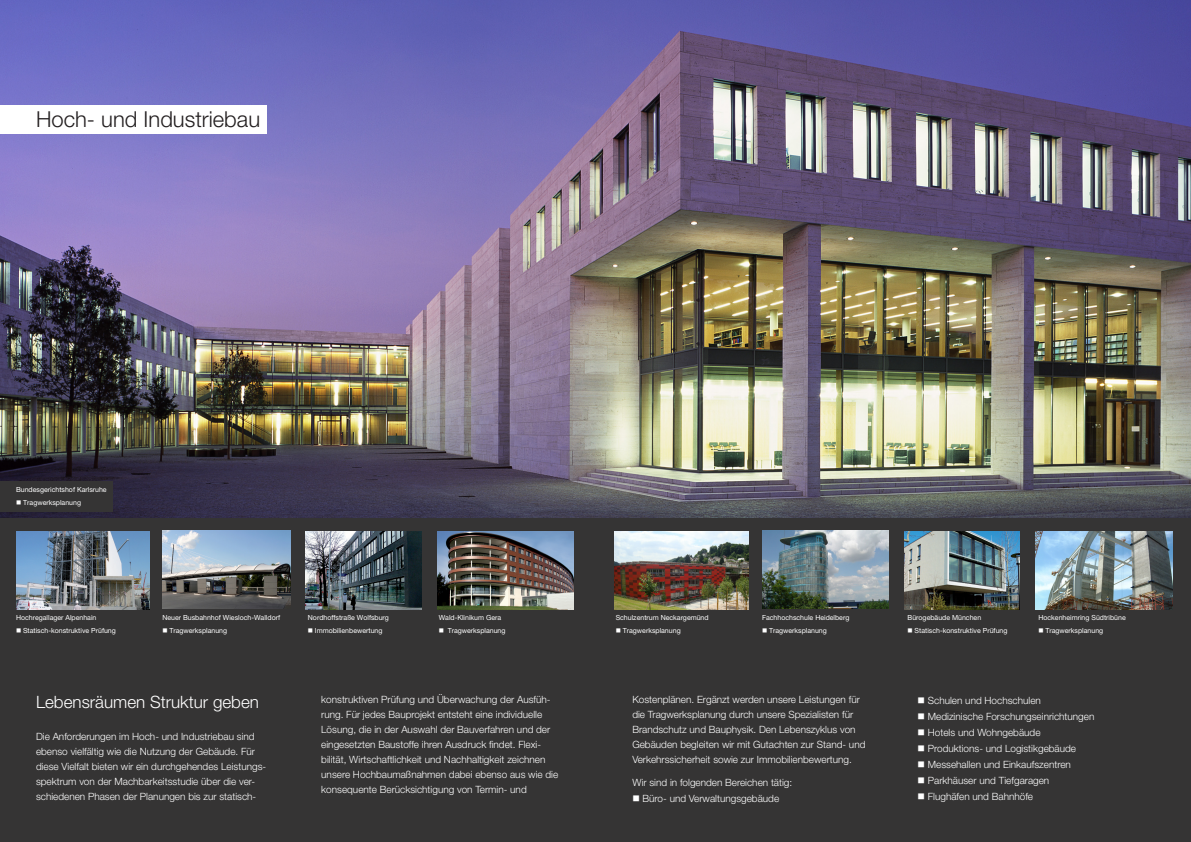
<style>
.page{position:relative;width:1191px;height:842px;background:#fff}
.page>*{position:absolute;margin:0;border:0;box-sizing:border-box;transform-origin:0 0}
.t1{font:300 22px "Helvetica Neue LT Pro";color:#231f20}
.t2{font:300 17px "Helvetica Neue LT Pro";color:#fff}
.t3{font:300 10px/15px "Helvetica Neue LT Pro";color:#fff}
.t4{font:7px "Helvetica Neue LT Pro";color:#fff}
</style>
<div class="page">
<div style="left:0;top:631px;width:1191px;height:211px;background:#353434"></div>
<img style="left:0;top:0;width:1191px;height:518px">
<div style="left:0;top:105px;width:266px;height:28px;background:#fff"></div>
<div style="left:595px;top:518px;width:596px;height:115px;background:#353434"></div>
<img style="left:762px;top:531px;width:126px;height:77px">
<img style="left:904px;top:532px;width:115px;height:77px">
<img style="left:1035px;top:532px;width:137px;height:77px">
<img style="left:614px;top:532px;width:134px;height:77px">
<div style="left:0;top:518px;width:595px;height:115px;background:#353434"></div>
<img style="left:162px;top:531px;width:128px;height:77px">
<img style="left:306px;top:532px;width:115px;height:77px">
<img style="left:437px;top:532px;width:137px;height:77px">
<img style="left:16px;top:532px;width:134px;height:77px">
<div style="left:0;top:481px;width:113px;height:31px;background:#353434"></div>
<p class="t1" style="left:36px;top:105px;width:226px">Hoch- und Industriebau</p>
<p class="t4" style="left:16px;top:486px;width:92px">Bundesgerichtshof Karlsruhe</p>
<p class="t4" style="left:16px;top:498px;width:66px">■ Tragwerksplanung</p>
<p class="t4" style="left:16px;top:614px;width:82px">Hochregallager Alpenhain</p>
<p class="t4" style="left:16px;top:626px;width:101px">■ Statisch-konstruktive Prüfung</p>
<p class="t4" style="left:162px;top:614px;width:119px">Neuer Busbahnhof Wiesloch-Walldorf</p>
<p class="t4" style="left:162px;top:626px;width:66px">■ Tragwerksplanung</p>
<p class="t4" style="left:308px;top:614px;width:83px">Nordhoffstraße Wolfsburg</p>
<p class="t4" style="left:308px;top:626px;width:76px">■ Immobilienbewertung</p>
<p class="t4" style="left:439px;top:614px;width:64px">Wald-Klinikum Gera</p>
<p class="t4" style="left:439px;top:626px;width:68px">■ Tragwerksplanung</p>
<p class="t4" style="left:615px;top:614px;width:94px">Schulzentrum Neckargemünd</p>
<p class="t4" style="left:615px;top:626px;width:66px">■ Tragwerksplanung</p>
<p class="t4" style="left:762px;top:614px;width:89px">Fachhochschule Heidelberg</p>
<p class="t4" style="left:762px;top:626px;width:66px">■ Tragwerksplanung</p>
<p class="t4" style="left:907px;top:614px;width:75px">Bürogebäude München</p>
<p class="t4" style="left:907px;top:626px;width:101px">■ Statisch-konstruktive Prüfung</p>
<p class="t4" style="left:1038px;top:614px;width:89px">Hockenheimring Südtribüne</p>
<p class="t4" style="left:1038px;top:626px;width:66px">■ Tragwerksplanung</p>
<p class="t2" style="left:36px;top:692px;width:224px">Lebensräumen Struktur geben</p>
<p class="t3" style="left:36px;top:729px;width:232px">Die Anforderungen im Hoch- und Industriebau sind ebenso vielfältig wie die Nutzung der Gebäude. Für diese Vielfalt bieten wir ein durchgehendes Leistungs&shy;spektrum von der Machbarkeitsstudie über die ver&shy;schiedenen Phasen der Planungen bis zur statisch-</p>
<p class="t3" style="left:321px;top:692px;width:238px">konstruktiven Prüfung und Überwachung der Ausfüh&shy;rung. Für jedes Bauprojekt entsteht eine individuelle Lösung, die in der Auswahl der Bauverfahren und der eingesetzten Baustoffe ihren Ausdruck findet. Flexi&shy;bilität, Wirtschaftlichkeit und Nachhaltigkeit zeichnen unsere Hochbaumaßnahmen dabei ebenso aus wie die konsequente Berücksichtigung von Termin- und</p>
<p class="t3" style="left:632px;top:692px;width:235px">Kostenplänen. Ergänzt werden unsere Leistungen für die Tragwerksplanung durch unsere Spezialisten für Brandschutz und Bauphysik. Den Lebenszyklus von Gebäuden begleiten wir mit Gutachten zur Stand- und Verkehrssicherheit sowie zur Immobilienbewertung.</p>
<p class="t3" style="left:632px;top:775px;width:161px">Wir sind in folgenden Bereichen tätig:</p>
<p class="t3" style="left:632px;top:791px;width:148px">■ Büro- und Verwaltungsgebäude</p>
<p class="t3" style="left:917px;top:692px;width:125px">■ Schulen und Hochschulen</p>
<p class="t3" style="left:917px;top:708px;width:178px">■ Medizinische Forschungseinrichtungen</p>
<p class="t3" style="left:917px;top:724px;width:124px">■ Hotels und Wohngebäude</p>
<p class="t3" style="left:917px;top:740px;width:160px">■ Produktions- und Logistikgebäude</p>
<p class="t3" style="left:917px;top:756px;width:155px">■ Messehallen und Einkaufszentren</p>
<p class="t3" style="left:917px;top:772px;width:133px">■ Parkhäuser und Tiefgaragen</p>
<p class="t3" style="left:917px;top:788px;width:117px">■ Flughäfen und Bahnhöfe</p>
</div>
